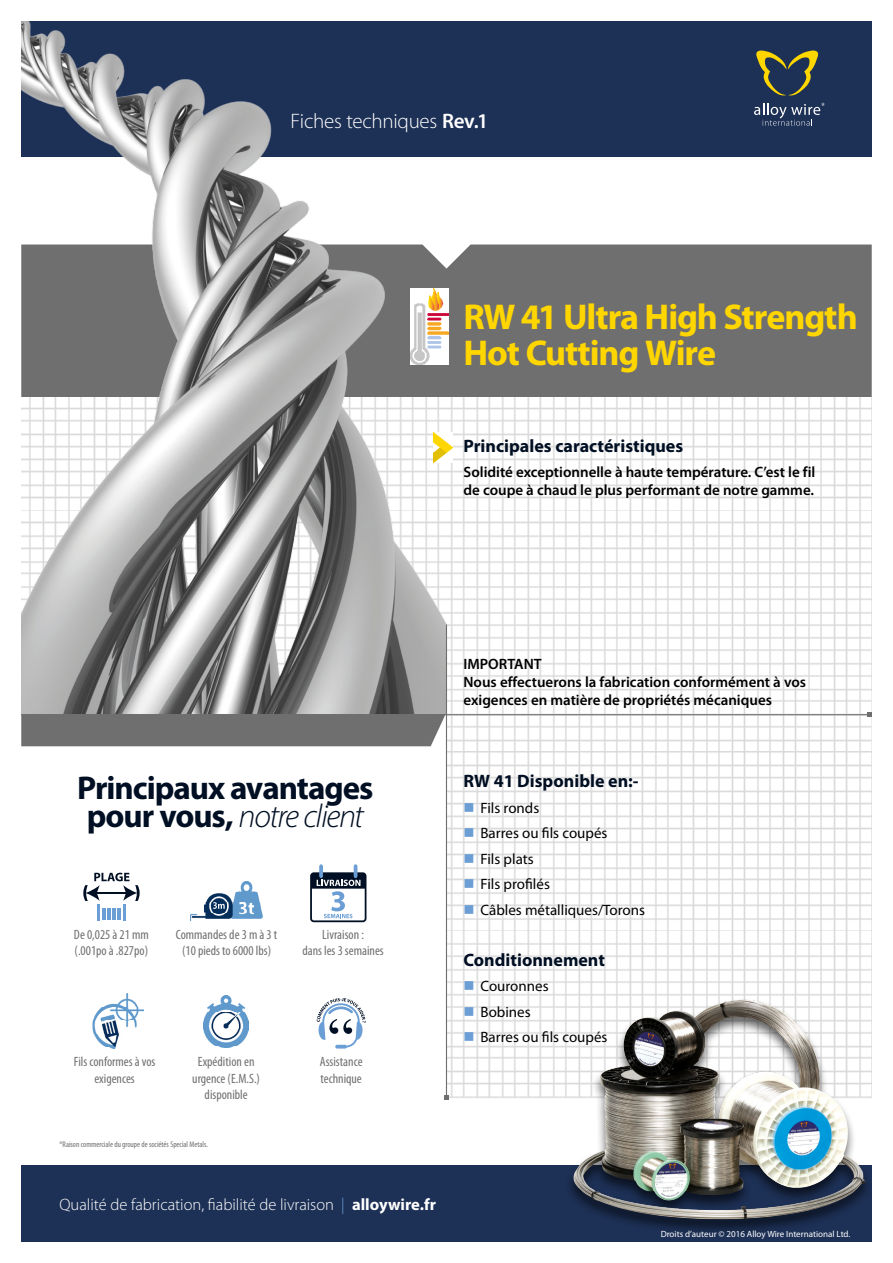
<style>
.page{position:relative;width:893px;height:1263px;background:#fff}
.page>*{position:absolute;margin:0;border:0;box-sizing:border-box;transform-origin:0 0}
.t1{font:700 36px/36px "Myriad Pro";letter-spacing:-.03em;color:#ffd600}
.t2{font:700 33px/28.5px "Myriad Pro";letter-spacing:-.03em;color:#000f23}
.t3{font:300 21px "Myriad Pro";letter-spacing:-.015em;color:#fff}
.t4{font:700 18px "Myriad Pro";color:#000f23}
.t5{font:300 16.5px "Myriad Pro";color:#fff}
.t6{font:600 15px/18px "Myriad Pro";color:#000}
.t7{font:15px "Myriad Pro";color:#000}
.t8{font:condensed 13.5px/16.2px "Myriad Pro";color:#706f6f;text-align:center}
.t9{font:9px "Myriad Pro";color:#fff}
.t10{font:condensed 8.25px "Myriad Pro";color:#706f6f}
.s1{font-weight:600}
.s2{font-weight:300;font-style:italic}
.s3{color:#6b9ed5}
.s4{font-weight:700}
</style>
<div class="page">
<div style="left:21px;top:21px;width:851px;height:136px;background:#1d3055"></div>
<div style="left:21px;top:1165px;width:851px;height:77px;background:#1d3055"></div>
<div style="left:446px;top:244px;width:426px;height:154px;background:#706f6f"></div>
<img style="left:21px;top:398px;width:851px;height:353px">
<img style="left:446px;top:751px;width:426px;height:349px">
<svg style="left:756px;top:51px;width:63px;height:44px"></svg>
<svg style="left:754px;top:103px;width:71px;height:23px"></svg>
<div style="left:565px;top:998px;width:309px;height:238px;background:#000;opacity:.6"></div>
<img style="left:600px;top:1000px;width:143px;height:149px">
<img style="left:21px;top:21px;width:425px;height:693px">
<hr style="left:21px;top:714px;width:848px;height:1px;background:#706f6f">
<svg style="left:867px;top:712px;width:5px;height:5px"></svg>
<hr style="left:446px;top:625px;width:1px;height:472px;background:#706f6f">
<svg style="left:444px;top:1095px;width:5px;height:4px"></svg>
<div style="left:21px;top:715px;width:425px;height:31px;background:#706f6f"></div>
<img style="left:411px;top:288px;width:37px;height:77px">
<img style="left:434px;top:432px;width:19px;height:31px">
<img style="left:204px;top:995px;width:44px;height:53px">
<img style="left:92px;top:994px;width:51px;height:55px">
<img style="left:190px;top:882px;width:73px;height:39px">
<svg style="left:83px;top:873px;width:57px;height:48px"></svg>
<svg style="left:319px;top:864px;width:4px;height:14px"></svg>
<hr style="left:354px;top:864px;width:3px;height:14px;background:#6b9ed5;border-radius:2px">
<svg style="left:310px;top:872px;width:56px;height:50px"></svg>
<svg style="left:317px;top:998px;width:49px;height:50px"></svg>
<svg style="left:475px;top:813px;width:15px;height:1px"></svg>
<svg style="left:475px;top:838px;width:15px;height:1px"></svg>
<svg style="left:475px;top:864px;width:15px;height:1px"></svg>
<svg style="left:475px;top:889px;width:15px;height:1px"></svg>
<svg style="left:475px;top:915px;width:15px;height:1px"></svg>
<svg style="left:475px;top:991px;width:15px;height:1px"></svg>
<svg style="left:475px;top:1016px;width:15px;height:1px"></svg>
<svg style="left:475px;top:1042px;width:15px;height:1px"></svg>
<h3 class="t3" style="left:291px;top:108px;width:199px">Fiches techniques <span class="s1">Rev.1</span></h3>
<h1 class="t1" style="left:463px;top:297px;width:396px">RW 41 Ultra High Strength<br>Hot Cutting Wire</h1>
<p class="t4" style="left:463px;top:434px;width:221px">Principales caractéristiques</p>
<p class="t6" style="left:463px;top:462px;width:353px">Solidité exceptionnelle à haute température. C’est le fil de coupe à chaud le plus performant de notre gamme.</p>
<h2 class="t2" style="left:77px;top:772px;width:298px">Principaux avantages pour vous, <span class="s2">notre client</span></h2>
<p class="t8" style="left:74px;top:926px;width:76px;text-align:left">De 0,025 à 21 mm (.001po à .827po)</p>
<p class="t8" style="left:176px;top:926px;width:103px">Commandes de 3 m à 3 t (10 pieds to 6000 lbs)</p>
<p class="t8" style="left:302px;top:926px;width:83px">Livraison :<br>dans les 3 semaines</p>
<p class="t8" style="left:74px;top:1054px;width:83px">Fils conformes à vos exigences</p>
<p class="t8" style="left:192px;top:1054px;width:69px">Expédition en urgence (E.M.S.) disponible</p>
<p class="t10" style="left:60px;top:1139px;width:150px">®Raison commerciale du groupe de sociétés Special Metals.</p>
<p class="t8" style="left:320px;top:1054px;width:44px;text-align:left">Assistance technique</p>
<p class="t5" style="left:60px;top:1194px;width:378px">Qualité de fabrication, fiabilité de livraison <span class="s3">|</span> <span class="s4">alloywire.fr</span></p>
<p class="t6" style="left:463px;top:655px;width:344px">IMPORTANT<br>Nous effectuerons la fabrication conformément à vos exigences en matière de propriétés mécaniques</p>
<p class="t4" style="left:463px;top:770px;width:177px">RW 41 Disponible en:-</p>
<p class="t7" style="left:463px;top:799px;width:77px"><span class="s3">■</span> Fils ronds</p>
<p class="t7" style="left:463px;top:824px;width:146px"><span class="s3">■</span> Barres ou fils coupés</p>
<p class="t7" style="left:463px;top:849px;width:72px"><span class="s3">■</span> Fils plats</p>
<p class="t7" style="left:463px;top:875px;width:88px"><span class="s3">■</span> Fils profilés</p>
<p class="t7" style="left:463px;top:900px;width:183px"><span class="s3">■</span> Câbles métalliques/Torons</p>
<p class="t4" style="left:463px;top:948px;width:143px">Conditionnement</p>
<p class="t7" style="left:463px;top:977px;width:87px"><span class="s3">■</span> Couronnes</p>
<p class="t7" style="left:463px;top:1002px;width:69px"><span class="s3">■</span> Bobines</p>
<p class="t7" style="left:463px;top:1028px;width:146px"><span class="s3">■</span> Barres ou fils coupés</p>
<p class="t9" style="left:661px;top:1228px;width:191px">Droits d’auteur © 2016 Alloy Wire International Ltd.</p>
</div>
